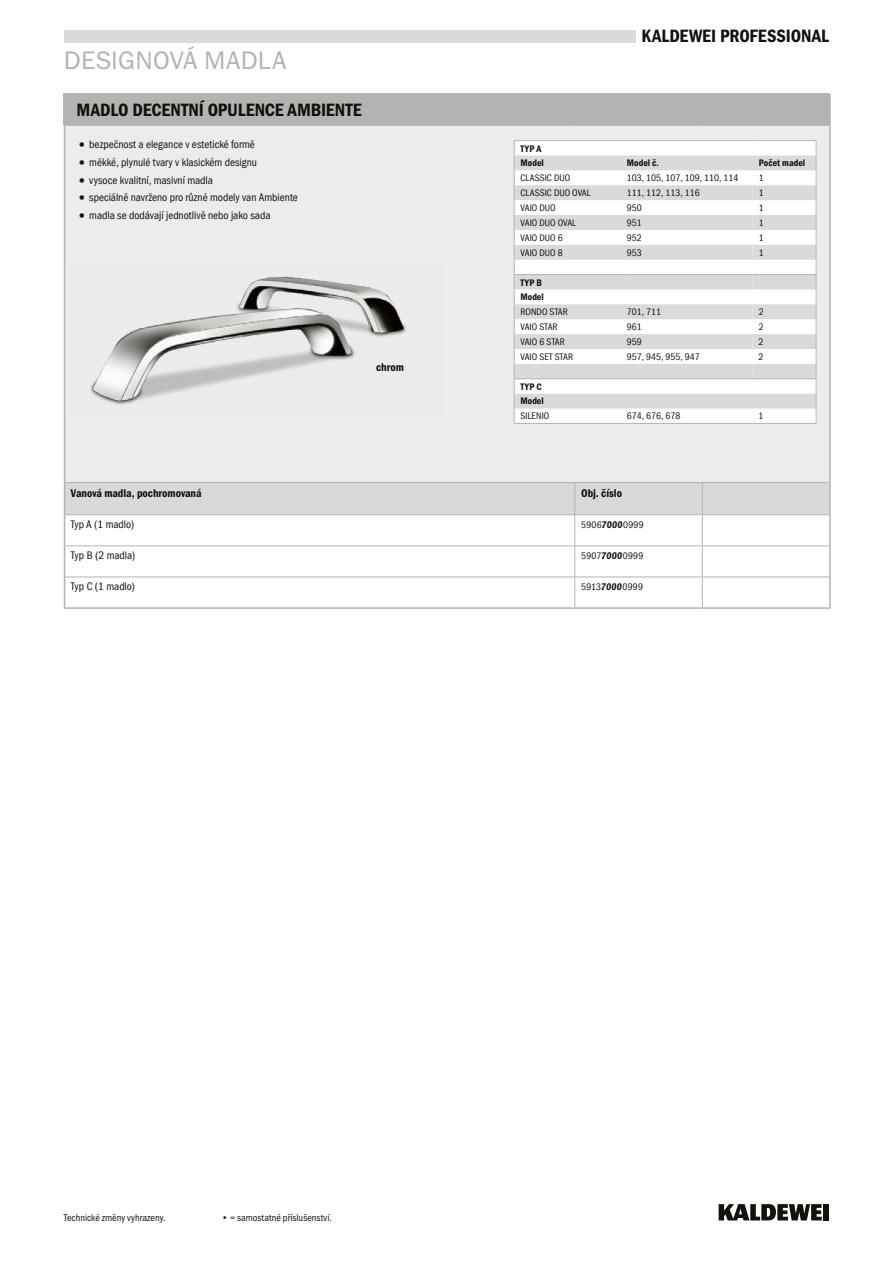
<style>
.page{position:relative;width:893px;height:1263px;background:#fff}
.page>*{position:absolute;margin:0;border:0;box-sizing:border-box;transform-origin:0 0}
.t1{font:25.5px "Franklin Gothic ITC";letter-spacing:.01em;color:#b3b3b2}
.t2{font:600 18px "Franklin Gothic Cond ITC";letter-spacing:-.005em;color:#12120d}
.t3{font:condensed 11.25px "Franklin Gothic LT Com";letter-spacing:-.005em;color:#12120d}
.t4{font:600 11.25px "Franklin Gothic Cond ITC";letter-spacing:-.005em;color:#12120d}
.t5{font:condensed 9.75px "Franklin Gothic LT Com";color:#12120d}
.t6{font:9.75px "Franklin Gothic Cond ITC";letter-spacing:.005em;color:#12120d}
.t7{font:9.75px/14.7px "Franklin Gothic LT Com Dm Cn";color:#12120d}
.t8{font:condensed 9.75px "Franklin Gothic LT Com";letter-spacing:.02em;color:#12120d}
.s1{font-family:"Franklin Gothic Cond ITC";font-stretch:normal;font-size:15.75px}
.s2{font-family:"Franklin Gothic Cond ITC";font-weight:600;font-style:italic;font-stretch:normal}
</style>
<div class="page">
<div style="left:64px;top:30px;width:572px;height:13px;background:#dbdad9"></div>
<div style="left:824px;top:1204px;width:5px;height:16px;background:#12120d"></div>
<svg style="left:719px;top:1204px;width:103px;height:16px"></svg>
<div style="left:65px;top:125px;width:765px;height:357px;background:#ececec"></div>
<div style="left:65px;top:483px;width:764px;height:31px;background:#d8dada"></div>
<hr style="left:829px;top:95px;width:2px;height:30px;background:#b3b3b2">
<hr style="left:829px;top:125px;width:2px;height:357px;background:#b3b3b2">
<hr style="left:65px;top:125px;width:510px;height:1px;background:#b3b3b2">
<hr style="left:575px;top:125px;width:127px;height:1px;background:#b3b3b2">
<hr style="left:702px;top:125px;width:127px;height:1px;background:#b3b3b2">
<hr style="left:65px;top:482px;width:510px;height:1px;background:#b3b3b2">
<hr style="left:575px;top:482px;width:127px;height:1px;background:#b3b3b2">
<hr style="left:574px;top:483px;width:1px;height:31px;background:#b3b3b2">
<hr style="left:702px;top:482px;width:127px;height:1px;background:#b3b3b2">
<hr style="left:702px;top:483px;width:1px;height:31px;background:#b3b3b2">
<hr style="left:65px;top:514px;width:510px;height:1px;background:#b3b3b2">
<hr style="left:575px;top:514px;width:127px;height:1px;background:#b3b3b2">
<hr style="left:574px;top:515px;width:1px;height:30px;background:#b3b3b2">
<hr style="left:702px;top:514px;width:127px;height:1px;background:#b3b3b2">
<hr style="left:702px;top:515px;width:1px;height:30px;background:#b3b3b2">
<hr style="left:65px;top:545px;width:510px;height:1px;background:#b3b3b2">
<hr style="left:575px;top:545px;width:127px;height:1px;background:#b3b3b2">
<hr style="left:574px;top:546px;width:1px;height:31px;background:#b3b3b2">
<hr style="left:702px;top:545px;width:127px;height:1px;background:#b3b3b2">
<hr style="left:702px;top:546px;width:1px;height:31px;background:#b3b3b2">
<hr style="left:65px;top:577px;width:510px;height:1px;background:#b3b3b2">
<hr style="left:575px;top:577px;width:127px;height:1px;background:#b3b3b2">
<hr style="left:574px;top:577px;width:1px;height:30px;background:#b3b3b2">
<hr style="left:702px;top:577px;width:127px;height:1px;background:#b3b3b2">
<hr style="left:702px;top:577px;width:1px;height:30px;background:#b3b3b2">
<hr style="left:702px;top:94px;width:129px;height:1px;background:#b3b3b2">
<hr style="left:64px;top:125px;width:1px;height:357px;background:#b3b3b2">
<hr style="left:64px;top:482px;width:1px;height:33px;background:#b3b3b2">
<hr style="left:829px;top:482px;width:2px;height:33px;background:#b3b3b2">
<hr style="left:64px;top:515px;width:1px;height:31px;background:#b3b3b2">
<hr style="left:829px;top:515px;width:2px;height:31px;background:#b3b3b2">
<hr style="left:64px;top:546px;width:1px;height:31px;background:#b3b3b2">
<hr style="left:829px;top:546px;width:2px;height:31px;background:#b3b3b2">
<hr style="left:64px;top:577px;width:1px;height:30px;background:#b3b3b2">
<hr style="left:829px;top:577px;width:2px;height:30px;background:#b3b3b2">
<hr style="left:64px;top:607px;width:511px;height:2px;background:#b3b3b2">
<hr style="left:575px;top:607px;width:127px;height:2px;background:#b3b3b2">
<hr style="left:702px;top:607px;width:129px;height:2px;background:#b3b3b2">
<img style="left:90px;top:276px;width:317px;height:129px">
<div style="left:514px;top:140px;width:302px;height:284px;background:#fff"></div>
<svg style="left:515px;top:155px;width:301px;height:253px"></svg>
<svg style="left:515px;top:185px;width:237px;height:193px;fill:#dbdad9"></svg>
<hr style="left:514px;top:140px;width:111px;height:1px;background:#b3b3b2">
<hr style="left:625px;top:140px;width:127px;height:1px;background:#b3b3b2">
<hr style="left:752px;top:140px;width:64px;height:1px;background:#b3b3b2">
<hr style="left:514px;top:274px;width:111px;height:1px;background:#b3b3b2">
<hr style="left:625px;top:274px;width:127px;height:1px;background:#b3b3b2">
<hr style="left:752px;top:274px;width:64px;height:1px;background:#b3b3b2">
<hr style="left:514px;top:378px;width:111px;height:1px;background:#b3b3b2">
<hr style="left:625px;top:378px;width:127px;height:1px;background:#b3b3b2">
<hr style="left:752px;top:378px;width:64px;height:1px;background:#b3b3b2">
<svg style="left:514px;top:141px;width:1px;height:282px"></svg>
<svg style="left:816px;top:141px;width:1px;height:282px"></svg>
<hr style="left:514px;top:423px;width:111px;height:1px;background:#b3b3b2">
<hr style="left:625px;top:423px;width:127px;height:1px;background:#b3b3b2">
<hr style="left:752px;top:423px;width:64px;height:1px;background:#b3b3b2">
<div style="left:64px;top:94px;width:765px;height:31px;background:#b3b3b2"></div>
<h1 class="t1" style="left:64px;top:44px;width:224px">DESIGNOVÁ MADLA</h1>
<h2 class="t2" style="left:77px;top:99px;width:287px">MADLO DECENTNÍ OPULENCE AMBIENTE</h2>
<p class="t3" style="left:77px;top:138px;width:180px"><span class="s1">•</span> bezpečnost a elegance v estetické formě</p>
<p class="t3" style="left:77px;top:156px;width:182px"><span class="s1">•</span> měkké, plynulé tvary v klasickém designu</p>
<p class="t3" style="left:77px;top:174px;width:138px"><span class="s1">•</span> vysoce kvalitní, masivní madla</p>
<p class="t3" style="left:77px;top:191px;width:223px"><span class="s1">•</span> speciálně navrženo pro různé modely van Ambiente</p>
<p class="t3" style="left:77px;top:209px;width:195px"><span class="s1">•</span> madla se dodávají jednotlivě nebo jako sada</p>
<p class="t4" style="left:376px;top:360px;width:29px">chrom</p>
<p class="t7" style="left:521px;top:141px;width:25px">TYP A<br>Model</p>
<h2 class="t2" style="left:641px;top:26px;width:189px">KALDEWEI PROFESSIONAL</h2>
<p class="t7" style="left:627px;top:156px;width:34px">Model č.</p>
<p class="t7" style="left:759px;top:156px;width:48px">Počet madel</p>
<p class="t5" style="left:521px;top:172px;width:51px">CLASSIC DUO</p>
<p class="t5" style="left:627px;top:172px;width:113px">103, 105, 107, 109, 110, 114</p>
<p class="t5" style="left:759px;top:172px;width:6px">1</p>
<p class="t5" style="left:521px;top:187px;width:72px">CLASSIC DUO OVAL</p>
<p class="t5" style="left:627px;top:187px;width:74px">111, 112, 113, 116</p>
<p class="t5" style="left:759px;top:187px;width:6px">1</p>
<p class="t5" style="left:521px;top:202px;width:37px">VAIO DUO</p>
<p class="t5" style="left:627px;top:202px;width:16px">950</p>
<p class="t5" style="left:759px;top:202px;width:6px">1</p>
<p class="t5" style="left:521px;top:217px;width:57px">VAIO DUO OVAL</p>
<p class="t5" style="left:627px;top:217px;width:16px">951</p>
<p class="t5" style="left:759px;top:217px;width:6px">1</p>
<p class="t5" style="left:521px;top:232px;width:44px">VAIO DUO 6</p>
<p class="t5" style="left:627px;top:232px;width:16px">952</p>
<p class="t5" style="left:759px;top:232px;width:6px">1</p>
<p class="t5" style="left:521px;top:247px;width:44px">VAIO DUO 8</p>
<p class="t5" style="left:627px;top:247px;width:16px">953</p>
<p class="t5" style="left:759px;top:247px;width:6px">1</p>
<p class="t7" style="left:520px;top:275px;width:25px">TYP B<br>Model</p>
<p class="t5" style="left:520px;top:306px;width:49px">RONDO STAR</p>
<p class="t5" style="left:627px;top:306px;width:36px">701, 711</p>
<p class="t5" style="left:759px;top:306px;width:6px">2</p>
<p class="t5" style="left:520px;top:321px;width:39px">VAIO STAR</p>
<p class="t5" style="left:627px;top:321px;width:16px">961</p>
<p class="t5" style="left:759px;top:321px;width:6px">2</p>
<p class="t5" style="left:520px;top:336px;width:46px">VAIO 6 STAR</p>
<p class="t5" style="left:627px;top:336px;width:16px">959</p>
<p class="t5" style="left:759px;top:336px;width:6px">2</p>
<p class="t5" style="left:520px;top:351px;width:54px">VAIO SET STAR</p>
<p class="t5" style="left:627px;top:351px;width:74px">957, 945, 955, 947</p>
<p class="t5" style="left:759px;top:351px;width:6px">2</p>
<p class="t7" style="left:520px;top:379px;width:25px">TYP C<br>Model</p>
<p class="t5" style="left:520px;top:410px;width:30px">SILENIO</p>
<p class="t5" style="left:627px;top:410px;width:55px">674, 676, 678</p>
<p class="t5" style="left:759px;top:410px;width:6px">1</p>
<p class="t4" style="left:71px;top:486px;width:132px">Vanová madla, pochromovaná</p>
<p class="t4" style="left:581px;top:486px;width:42px">Obj. číslo</p>
<p class="t3" style="left:71px;top:518px;width:65px">Typ A (1 madlo)</p>
<p class="t8" style="left:581px;top:519px;width:64px">5906<span class="s2">7000</span>0999</p>
<p class="t3" style="left:71px;top:549px;width:66px">Typ B (2 madla)</p>
<p class="t8" style="left:581px;top:550px;width:64px">5907<span class="s2">7000</span>0999</p>
<p class="t3" style="left:71px;top:580px;width:66px">Typ C (1 madlo)</p>
<p class="t8" style="left:581px;top:581px;width:63px">5913<span class="s2">7000</span>0999</p>
<p class="t6" style="left:64px;top:1212px;width:103px">Technické změny vyhrazeny.</p>
<p class="t6" style="left:221px;top:1212px;width:112px">• = samostatné příslušenství.</p>
</div>
